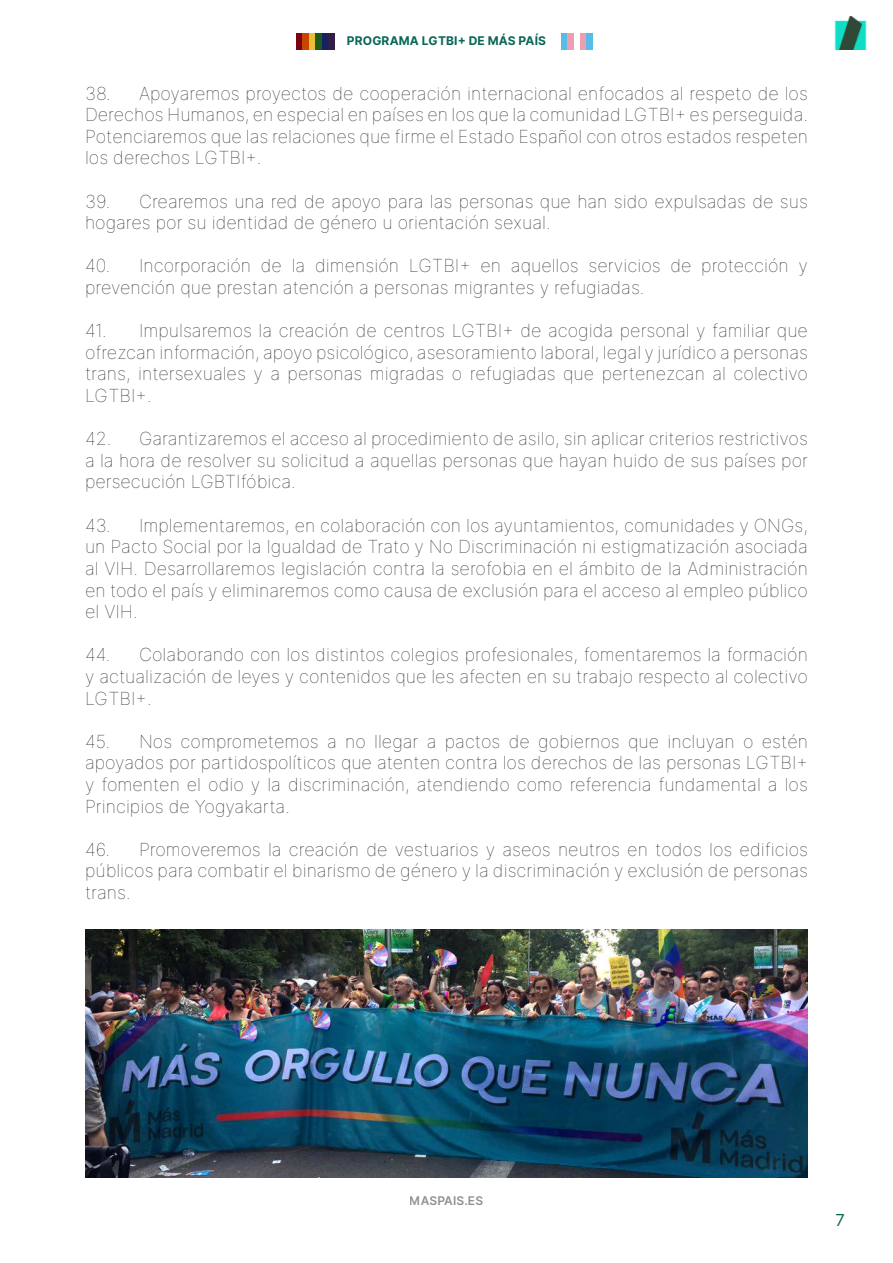
<style>
.page{position:relative;width:893px;height:1263px;background:#fff}
.page>*{position:absolute;margin:0;border:0;box-sizing:border-box;transform-origin:0 0}
.t1{font:18px/21.6px "Inter Thin BETA";color:#231f20;text-align:justify}
.t2{font:16.5px "Inter";color:#096755}
.t3{font:700 12px "Inter";letter-spacing:.01em;color:#096755}
.t4{font:600 12px "Inter";letter-spacing:.01em;color:#231f20}
</style>
<div class="page">
<div style="left:296px;top:33px;width:6px;height:17px;background:#7d0017"></div>
<div style="left:302px;top:33px;width:7px;height:17px;background:#c74700"></div>
<div style="left:309px;top:33px;width:6px;height:17px;background:#edbd36"></div>
<div style="left:315px;top:33px;width:7px;height:17px;background:#1f5c17"></div>
<div style="left:322px;top:33px;width:7px;height:17px;background:#122466"></div>
<div style="left:329px;top:33px;width:6px;height:17px;background:#331f45"></div>
<div style="left:562px;top:33px;width:6px;height:17px;background:#57bde8"></div>
<div style="left:568px;top:33px;width:6px;height:17px;background:#ed9eb0"></div>
<div style="left:580px;top:33px;width:6px;height:17px;background:#ed9eb0"></div>
<div style="left:586px;top:33px;width:6px;height:17px;background:#57bde8"></div>
<img style="left:834px;top:17px;width:33px;height:32px">
<img style="left:85px;top:929px;width:723px;height:249px">
<p class="t3" style="left:347px;top:31px;width:201px">PROGRAMA LGTBI+ DE MÁS PAÍS</p>
<p class="t1" style="left:85px;top:82px;width:724px">38. Apoyaremos proyectos de cooperación internacional enfocados al respeto de los Derechos Humanos, en especial en países en los que la comunidad LGTBI+ es perseguida.<br>Potenciaremos que las relaciones que firme el Estado Español con otros estados respeten los derechos LGTBI+.</p>
<p class="t1" style="left:85px;top:190px;width:724px">39. Crearemos una red de apoyo para las personas que han sido expulsadas de sus hogares por su identidad de género u orientación sexual.</p>
<p class="t1" style="left:85px;top:255px;width:724px">40. Incorporación de la dimensión LGTBI+ en aquellos servicios de protección y prevención que prestan atención a personas migrantes y refugiadas.</p>
<p class="t1" style="left:85px;top:320px;width:724px">41. Impulsaremos la creación de centros LGTBI+ de acogida personal y familiar que ofrezcan información, apoyo psicológico, asesoramiento laboral, legal y jurídico a personas trans, intersexuales y a personas migradas o refugiadas que pertenezcan al colectivo LGTBI+.</p>
<p class="t1" style="left:85px;top:428px;width:724px">42. Garantizaremos el acceso al procedimiento de asilo, sin aplicar criterios restrictivos a la hora de resolver su solicitud a aquellas personas que hayan huido de sus países por persecución LGBTIfóbica.</p>
<p class="t1" style="left:85px;top:514px;width:724px">43. Implementaremos, en colaboración con los ayuntamientos, comunidades y ONGs, un Pacto Social por la Igualdad de Trato y No Discriminación ni estigmatización asociada al VIH. Desarrollaremos legislación contra la serofobia en el ámbito de la Administración en todo el país y eliminaremos como causa de exclusión para el acceso al empleo público el VIH.</p>
<p class="t1" style="left:85px;top:644px;width:724px">44. Colaborando con los distintos colegios profesionales, fomentaremos la formación y actualización de leyes y contenidos que les afecten en su trabajo respecto al colectivo LGTBI+.</p>
<p class="t1" style="left:85px;top:730px;width:724px">45. Nos comprometemos a no llegar a pactos de gobiernos que incluyan o estén apoyados por partidospolíticos que atenten contra los derechos de las personas LGTBI+ y fomenten el odio y la discriminación, atendiendo como referencia fundamental a los Principios de Yogyakarta.</p>
<p class="t1" style="left:85px;top:838px;width:724px">46. Promoveremos la creación de vestuarios y aseos neutros en todos los edificios públicos para combatir el binarismo de género y la discriminación y exclusión de personas trans.</p>
<p class="t4" style="left:410px;top:1192px;width:75px">MASPAIS.ES</p>
<p class="t2" style="left:836px;top:1208px;width:11px">7</p>
</div>
